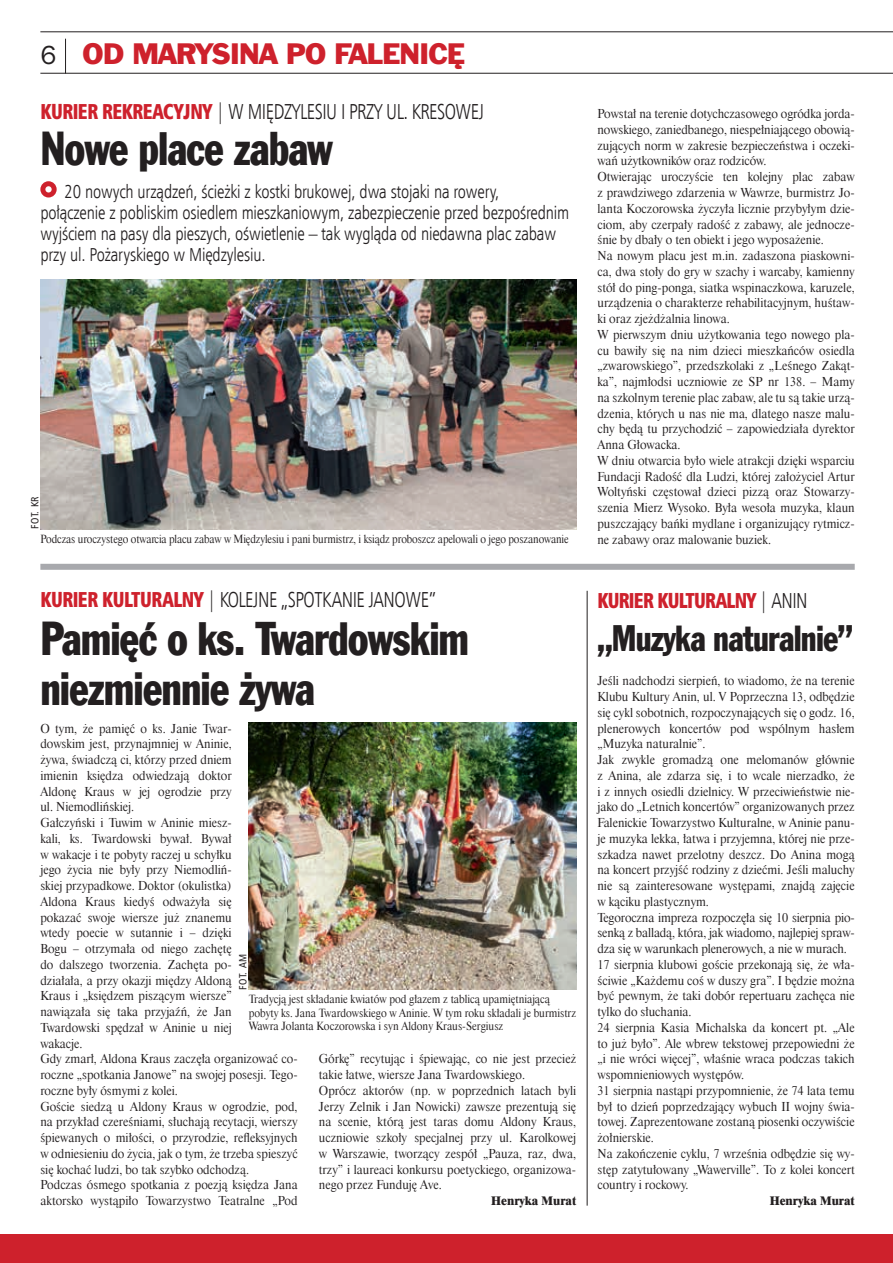
<style>
.page{position:relative;width:893px;height:1263px;background:#fff}
.page>*{position:absolute;margin:0;border:0;box-sizing:border-box;transform-origin:0 0}
.t1{font:46.5px/49.5px "Frank Goth Cn EU";letter-spacing:-.025em;color:#231f20;scale:.9 1}
.t2{font:36px "Frank Goth Cn EU";letter-spacing:-.025em;color:#231f20;scale:.9 1}
.t3{font:27px "Frank Goth EU";letter-spacing:-.025em;color:#ce212c}
.t4{font:21.75px "Humnst 777 X Blk Cn EU";letter-spacing:-.025em;color:#ce212c;scale:.84 1}
.t5{font:21.75px "Humnst 777 Lt Cn EU";color:#231f20;scale:.9 1}
.t6{font:18.75px/21px "Humnst 777 Lt Cn EU";letter-spacing:-.01em;color:#231f20;scale:.94 1}
.t7{font:12.75px "Dutch 801 X Bd EU";color:#231f20;scale:.94 1}
.t8{font:12.3px/15.8px "Dutch 801 Hd EU";color:#231f20}
.t9{font:11.25px/13.5px "Dutch 801 Hd EU";color:#231f20;scale:.94 1}
.t10{font:11.25px "Dutch 801 Hd EU";color:#231f20;scale:.92 1}
.t11{font:10.5px "Humnst 777 Cn EU";color:#231f20}
.s1{font-family:"Franklin Got URWTCE Boo";color:#231f20}
.s2{font-family:"Humnst 777 Lt Cn EU";color:#231f20}
</style>
<div class="page">
<div style="left:0;top:1234px;width:893px;height:29px;background:#ce212c"></div>
<hr style="left:40px;top:32px;width:853px;height:1px;background:#231f20">
<hr style="left:65px;top:39px;width:1px;height:35px;background:#231f20">
<hr style="left:40px;top:73px;width:853px;height:1px;background:#231f20">
<hr style="left:587px;top:591px;width:1px;height:614px;background:#231f20">
<img style="left:249px;top:723px;width:327px;height:267px">
<div style="left:40px;top:564px;width:815px;height:6px;background:#a8a9ad"></div>
<img style="left:40px;top:280px;width:536px;height:249px">
<svg style="left:40px;top:181px;width:17px;height:16px"></svg>
<div style="left:45px;top:186px;width:7px;height:6px;background:#fff;border-radius:50%"></div>
<h3 class="t3" style="left:40px;top:38px;width:426px"><span class="s1">6</span> OD MARYSINA PO FALENICĘ</h3>
<h3 class="t4" style="left:40px;top:97px;width:319px">KURIER RE KREACYJNY <span class="s2">| W Mi ędzylesiu</span></h3>
<h3 class="t5" style="left:341px;top:98px;width:99px">iprzy ul. Kresowej</h3>
<h1 class="t1" style="left:40px;top:125px;width:327px">Nowe place zabaw</h1>
<p class="t6" style="left:40px;top:180px;width:564px;text-indent:24px">20 nowych urządzeń, ścieżki z kostki brukowej, dwa stojaki na rowery,<br>połączenie z pobliskim osiedlem mieszkaniowym, zabezpieczenie przed bezpośrednim wyjściem na pasy dla pieszych, oświetlenie – tak wygląda od niedawna plac zabaw przy ul. Pożaryskiego w Międzylesiu.</p>
<p class="t11" style="left:28px;top:529px;width:33px;rotate:-90deg">Fot. KR</p>
<p class="t10" style="left:40px;top:532px;width:576px">Podczas uroczystego otwarcia placu zabaw w Międzylesiu i pani burmistrz, i ksiądz proboszcz apelowali o jego poszanowanie</p>
<h3 class="t4" style="left:40px;top:585px;width:234px">KURIER KULTURALNY <span class="s2">| Kolejne</span></h3>
<h3 class="t5" style="left:281px;top:586px;width:27px">„Spotkanie</h3>
<h3 class="t5" style="left:369px;top:586px;width:19px">Janowe</h3>
<h3 class="t5" style="left:429px;top:586px;width:9px">”</h3>
<h1 class="t1" style="left:40px;top:615px;width:478px">Pamięć o ks. Twardowskim niezmiennie żywa</h1>
<p class="t8" style="left:40px;top:721px;width:259px">O tym, że pamięć o ks. Janie Twar-<br>dowskim jest, przynajmniej w Aninie,<br>żywa, świadczą ci, którzy przed dniem<br>imienin księdza odwiedzają doktor<br>Aldonę Kraus w jej ogrodzie przy<br>ul. Niemodlińskiej.<br>Gałczyński i Tuwim w Aninie miesz-<br>kali, ks. Twardowski bywał. Bywał<br>w wakacje i te pobyty raczej u schyłku<br>jego życia nie były przy Niemodliń-<br>skiej przypadkowe. Doktor (okulistka)<br>Aldona Kraus kiedyś odważyła się<br>pokazać swoje wiersze już znanemu<br>wtedy poecie w sutannie i – dzięki<br>Bogu – otrzymała od niego zachętę<br>do dalszego tworzenia. Zachęta po-<br>działała, a przy okazji między Aldoną<br>Kraus i „księdzem piszącym wiersze”<br>nawiązała się taka przyjaźń, że Jan<br>Twardowski spędzał w Aninie u niej<br>wakacje.<br>Gdy zmarł, Aldona Kraus zaczęła organizować co&shy;roczne „spotkania Janowe” na swojej posesji. Tego&shy;roczne były ósmymi z kolei.<br>Goście siedzą u Aldony Kraus w ogrodzie, pod, na przykład czereśniami, słuchają recytacji, wierszy śpiewanych o miłości, o przyrodzie, refleksyjnych w odniesieniu do życia, jak o tym, że trzeba spieszyć się kochać ludzi, bo tak szybko odchodzą.<br>Podczas ósmego spotkania z poezją księdza Jana aktorsko wystąpiło Towarzystwo Teatralne „Pod</p>
<p class="t11" style="left:236px;top:990px;width:38px;rotate:-90deg">Fot. am</p>
<p class="t9" style="left:249px;top:993px;width:350px">Tradycją jest składanie kwiatów pod głazem z tablicą upamiętniającą pobyty ks. Jana Twardowskiego w Aninie. W tym roku składali je burmistrz<br>Wawra Jolanta Koczorowska i syn Aldony Kraus-Sergiusz</p>
<p class="t8" style="left:319px;top:1051px;width:259px">Górkę” recytując i śpiewając, co nie jest przecież takie łatwe, wiersze Jana Twardowskiego.<br>Oprócz aktorów (np. w poprzednich latach byli Jerzy Zelnik i Jan Nowicki) zawsze prezentują się na scenie, którą jest taras domu Aldony Kraus, uczniowie szkoły specjalnej przy ul. Karolkowej w Warszawie, tworzący zespół „Pauza, raz, dwa, trzy” i laureaci konkursu poetyckiego, organizowa&shy;nego przez Funduję Ave.</p>
<p class="t7" style="left:491px;top:1193px;width:92px">Henryka Murat</p>
<p class="t8" style="left:597px;top:106px;width:259px">Powstał na terenie dotychczasowego ogródka jorda&shy;nowskiego, zaniedbanego, niespełniającego obowią&shy;zujących norm w zakresie bezpieczeństwa i oczeki&shy;wań użytkowników oraz rodziców.<br>Otwierając uroczyście ten kolejny plac zabaw z prawdziwego zdarzenia w Wawrze, burmistrz Jo&shy;lanta Koczorowska życzyła licznie przybyłym dzie&shy;ciom, aby czerpały radość z zabawy, ale jednocze&shy;śnie by dbały o ten obiekt i jego wyposażenie.<br>Na nowym placu jest m.in. zadaszona piaskowni&shy;ca, dwa stoły do gry w szachy i warcaby, kamienny stół do ping-ponga, siatka wspinaczkowa, karuzele, urządzenia o charakterze rehabilitacyjnym, huśtaw&shy;ki oraz zjeżdżalnia linowa.<br>W pierwszym dniu użytkowania tego nowego pla&shy;cu bawiły się na nim dzieci mieszkańców osiedla „zwarowskiego”, przedszkolaki z „Leśnego Zakąt&shy;ka”, najmłodsi uczniowie ze SP nr 138. – Mamy na szkolnym terenie plac zabaw, ale tu są takie urzą&shy;dzenia, których u nas nie ma, dlatego nasze malu&shy;chy będą tu przychodzić – zapowiedziała dyrektor Anna Głowacka.<br>W dniu otwarcia było wiele atrakcji dzięki wsparciu Fundacji Radość dla Ludzi, której założyciel Artur Woltyński częstował dzieci pizzą oraz Stowarzy&shy;szenia Mierz Wysoko. Była wesoła muzyka, klaun puszczający bańki mydlane i organizujący rytmicz&shy;ne zabawy oraz malowanie buziek.</p>
<h3 class="t4" style="left:597px;top:586px;width:230px">KURIER KULTURALNY <span class="s2">| Anin</span></h3>
<h2 class="t2" style="left:597px;top:615px;width:285px">„Muzyka naturalnie”</h2>
<p class="t8" style="left:597px;top:673px;width:259px">Jeśli nadchodzi sierpień, to wiadomo, że na terenie Klubu Kultury Anin, ul. V Poprzeczna 13, odbędzie się cykl sobotnich, rozpoczynających się o godz. 16, plenerowych koncertów pod wspólnym hasłem „Muzyka naturalnie”.<br>Jak zwykle gromadzą one melomanów głównie z Anina, ale zdarza się, i to wcale nierzadko, że i z innych osiedli dzielnicy. W przeciwieństwie nie&shy;jako do „Letnich koncertów” organizowanych przez Falenickie Towarzystwo Kulturalne, w Aninie panu&shy;je muzyka lekka, łatwa i przyjemna, której nie prze&shy;szkadza nawet przelotny deszcz. Do Anina mogą na koncert przyjść rodziny z dziećmi. Jeśli maluchy nie są zainteresowane występami, znajdą zajęcie w kąciku plastycznym.<br>Tegoroczna impreza rozpoczęła się 10 sierpnia pio&shy;senką z balladą, która, jak wiadomo, najlepiej spraw&shy;dza się w warunkach plenerowych, a nie w murach.<br>17 sierpnia klubowi goście przekonają się, że wła&shy;ściwie „Każdemu coś w duszy gra”. I będzie można być pewnym, że taki dobór repertuaru zachęca nie tylko do słuchania.<br>24 sierpnia Kasia Michalska da koncert pt. „Ale to już było”. Ale wbrew tekstowej przepowiedni że „i nie wróci więcej”, właśnie wraca podczas takich wspomnieniowych występów.<br>31 sierpnia nastąpi przypomnienie, że 74 lata temu był to dzień poprzedzający wybuch II wojny świa&shy;towej. Zaprezentowane zostaną piosenki oczywiście żołnierskie.<br>Na zakończenie cyklu, 7 września odbędzie się wy&shy;stęp zatytułowany „Wawerville”. To z kolei koncert country i rockowy.</p>
<p class="t7" style="left:770px;top:1193px;width:92px">Henryka Murat</p>
</div>
